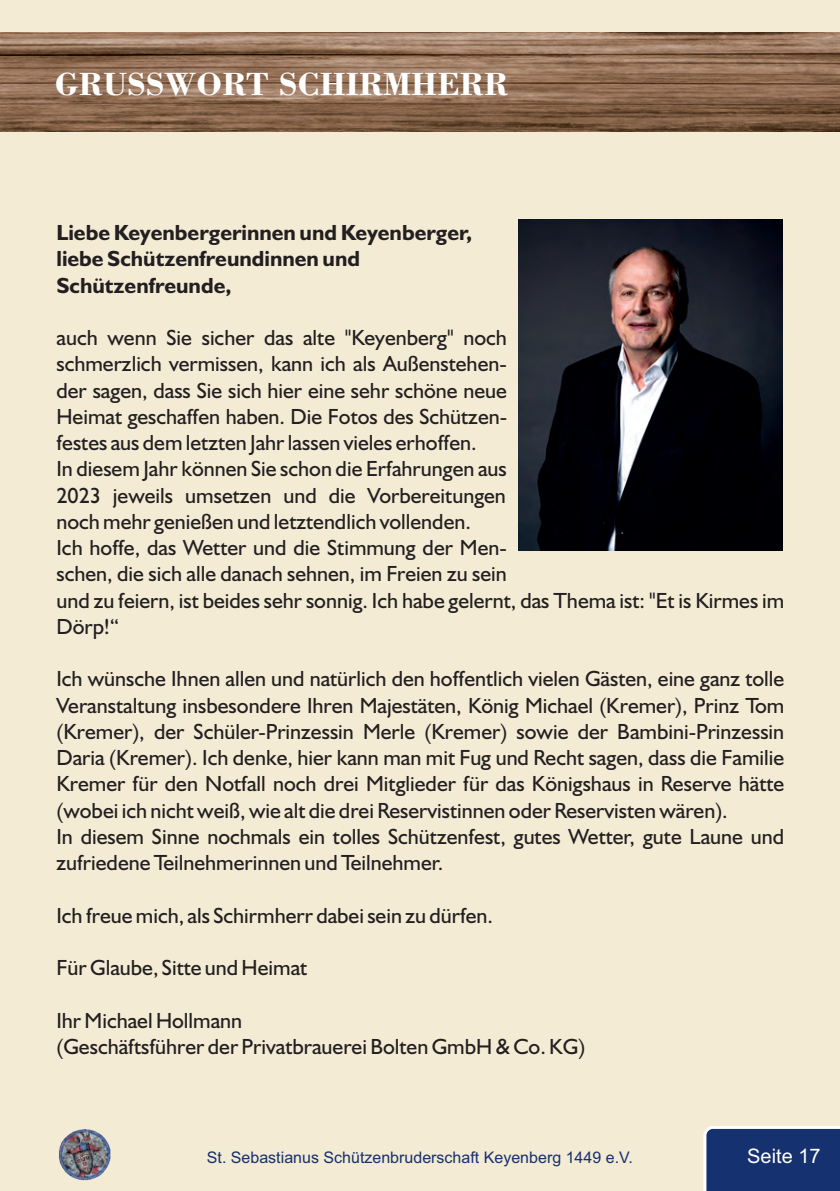
<style>
.page{position:relative;width:840px;height:1191px;background:#fff}
.page>*{position:absolute;margin:0;border:0;box-sizing:border-box;transform-origin:0 0}
.t1{font:700 34px "Bodoni BT";color:#fff}
.t2{font:22px/26.2px "Humanist 521 BT";color:#231f20}
.t3{font:700 22px/26.4px "Humanist 521 BT";color:#231f20}
.t4{font:20px "Arial";color:#fff}
.t5{font:16px "Arial";color:#16306e}
</style>
<div class="page">
<div style="left:0;top:0;width:839px;height:1191px;background:#f4ebd5"></div>
<img style="left:0;top:32px;width:839px;height:100px">
<img style="left:518px;top:220px;width:264px;height:330px">
<img style="left:59px;top:1129px;width:52px;height:52px">
<svg style="left:703px;top:1126px;width:136px;height:65px"></svg>
<h1 class="t1" style="left:54px;top:70px;width:455px">GRUSSWORT SCHIRMHERR</h1>
<p class="t3" style="left:56px;top:221px;width:417px">Liebe Keyenbergerinnen und Keyenberger, liebe Schützenfreundinnen und<br>Schützenfreunde,</p>
<p class="t2" style="left:56px;top:326px;width:728px">auch wenn Sie sicher das alte "Keyenberg" noch<br>schmerzlich vermissen, kann ich als Außenstehen-<br>der sagen, dass Sie sich hier eine sehr schöne neue<br>Heimat geschaffen haben. Die Fotos des Schützen-<br>festes aus dem letzten Jahr lassen vieles erhoffen.<br>In diesem Jahr können Sie schon die Erfahrungen aus<br>2023 jeweils umsetzen und die Vorbereitungen<br>noch mehr genießen und letztendlich vollenden.<br>Ich hoffe, das Wetter und die Stimmung der Men-<br>schen, die sich alle danach sehnen, im Freien zu sein<br>und zu feiern, ist beides sehr sonnig. Ich habe gelernt, das Thema ist: "Et is Kirmes im Dörp!“</p>
<p class="t2" style="left:56px;top:667px;width:729px">Ich wünsche Ihnen allen und natürlich den hoffentlich vielen Gästen, eine ganz tolle Veranstaltung insbesondere Ihren Majestäten, König Michael (Kremer), Prinz Tom (Kremer), der Schüler-Prinzessin Merle (Kremer) sowie der Bambini-Prinzessin Daria (Kremer). Ich denke, hier kann man mit Fug und Recht sagen, dass die Familie Kremer für den Notfall noch drei Mitglieder für das Königshaus in Reserve hätte (wobei ich nicht weiß, wie alt die drei Reservistinnen oder Reservisten wären).<br>In diesem Sinne nochmals ein tolles Schützenfest, gutes Wetter, gute Laune und zufriedene Teilnehmerinnen und Teilnehmer.</p>
<p class="t2" style="left:56px;top:903px;width:438px">Ich freue mich, als Schirmherr dabei sein zu dürfen.</p>
<p class="t2" style="left:56px;top:956px;width:252px">Für Glaube, Sitte und Heimat</p>
<p class="t2" style="left:56px;top:1008px;width:530px">Ihr Michael Hollmann<br>(Geschäftsführer der Privatbrauerei Bolten GmbH &amp; Co. KG)</p>
<p class="t5" style="left:207px;top:1151px;width:427px">St. Sebastianus Schützenbruderschaft Keyenberg 1449 e.V.</p>
<p class="t4" style="left:746px;top:1148px;width:75px">Seite 17</p>
</div>
